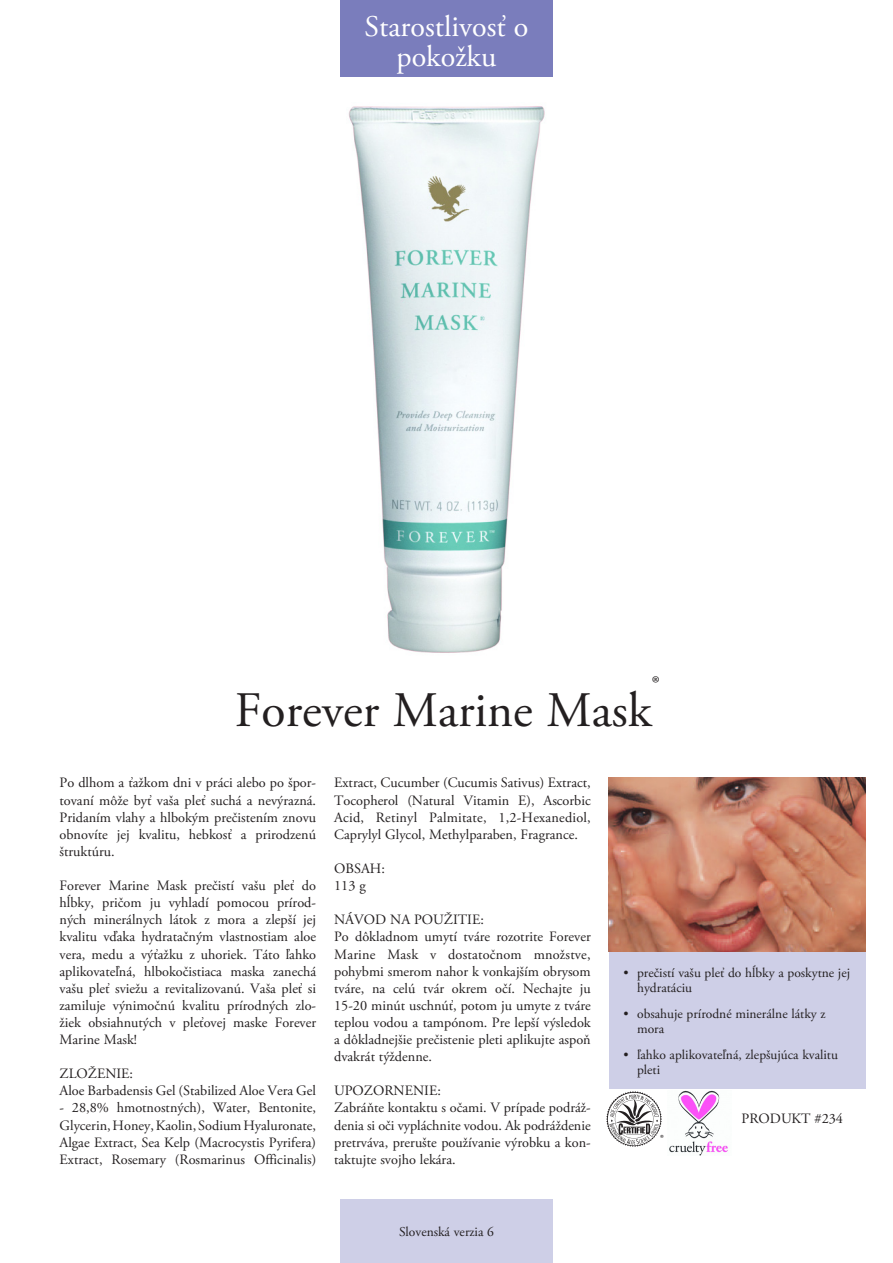
<style>
.page{position:relative;width:893px;height:1263px;background:#fff}
.page>*{position:absolute;margin:0;border:0;box-sizing:border-box;transform-origin:0 0}
.t1{font:49.5px "Adobe Garamond Pro";color:#231f20}
.t2{font:30px/30px "Adobe Garamond Pro";color:#fff;text-align:center}
.t3{font:24.75px "Adobe Garamond Pro";color:#231f20}
.t4{font:14.25px/17.1px "Adobe Garamond Pro";color:#231f20;text-align:justify}
.Key_Points{font:13.5px/15px "Adobe Garamond Pro";color:#231f20}
.t5{font:9px "Myriad Pro";color:#231f20}
</style>
<div class="page">
<div style="left:609px;top:951px;width:256px;height:138px;background:#cecfe7"></div>
<div style="left:340px;top:0;width:213px;height:77px;background:#7a7dbc"></div>
<div style="left:340px;top:1199px;width:213px;height:64px;background:#cecfe7"></div>
<img style="left:606px;top:1091px;width:56px;height:55px">
<img style="left:609px;top:778px;width:256px;height:174px">
<img style="left:348px;top:106px;width:197px;height:547px">
<img style="left:669px;top:1091px;width:59px;height:64px">
<p class="t2" style="left:365px;top:13px;width:165px">Starostlivosť o pokožku</p>
<p class="t3" style="left:652px;top:670px;width:9px">®</p>
<p class="t1" style="left:235px;top:680px;width:418px">Forever Marine Mask</p>
<p class="t4" style="left:60px;top:775px;width:258px">Po dlhom a ťažkom dni v práci alebo po špor&shy;tovaní môže byť vaša pleť suchá a nevýrazná.<br>Pridaním vlahy a hlbokým prečistením znovu obnovíte jej kvalitu, hebkosť a prirodzenú štruktúru.</p>
<p class="t4" style="left:60px;top:877px;width:258px">Forever Marine Mask prečistí vašu pleť do hĺbky, pričom ju vyhladí pomocou prírod&shy;ných minerálnych látok z mora a zlepší jej kvalitu vďaka hydratačným vlastnostiam aloe vera, medu a výťažku z uhoriek. Táto ľahko aplikovateľná, hlbokočistiaca maska zanechá vašu pleť sviežu a revitalizovanú. Vaša pleť si zamiluje výnimočnú kvalitu prírodných zlo&shy;žiek obsiahnutých v pleťovej maske Forever Marine Mask!</p>
<p class="t4" style="left:60px;top:1066px;width:75px">ZLOŽENIE:</p>
<p class="t4" style="left:60px;top:1083px;width:258px">Aloe Barbadensis Gel (Stabilized Aloe Vera Gel</p>
<p class="t4" style="left:60px;top:1100px;width:258px">- 28,8% hmotnostných), Water, Bentonite, Glycerin, Honey, Kaolin, Sodium Hyaluronate, Algae Extract, Sea Kelp (Macrocystis Pyrifera)<br>Extract, Rosemary (Rosmarinus Officinalis)</p>
<p class="t4" style="left:334px;top:775px;width:258px">Extract, Cucumber (Cucumis Sativus) Extract, Tocopherol (Natural Vitamin E), Ascorbic Acid, Retinyl Palmitate, 1,2-Hexanediol, Caprylyl Glycol, Methylparaben, Fragrance.</p>
<p class="t4" style="left:334px;top:860px;width:52px">OBSAH:</p>
<p class="t4" style="left:334px;top:877px;width:33px">113 g</p>
<p class="t4" style="left:334px;top:912px;width:151px">NÁVOD NA POUŽITIE:</p>
<p class="t4" style="left:334px;top:929px;width:258px">Po dôkladnom umytí tváre rozotrite Forever Marine Mask v dostatočnom množstve, pohybmi smerom nahor k vonkajším obrysom tváre, na celú tvár okrem očí. Nechajte ju 15-20 minút uschnúť, potom ju umyte z tváre teplou vodou a tampónom. Pre lepší výsledok a dôkladnejšie prečistenie pleti aplikujte aspoň dvakrát týždenne.</p>
<p class="t4" style="left:334px;top:1083px;width:108px">UPOZORNENIE:</p>
<p class="t4" style="left:334px;top:1100px;width:258px">Zabráňte kontaktu s očami. V prípade podráž&shy;denia si oči vypláchnite vodou. Ak podráždenie pretrváva, prerušte používanie výrobku a kon&shy;taktujte svojho lekára.</p>
<p class="Key_Points" style="left:399px;top:1225px;width:96px">Slovenská verzia 6</p>
<p class="Key_Points" style="left:637px;top:966px;width:215px;text-indent:-14px">• prečistí vašu pleť do hĺbky a poskytne jej hydratáciu</p>
<p class="Key_Points" style="left:637px;top:1006px;width:190px;text-indent:-14px">• obsahuje prírodné minerálne látky z mora</p>
<p class="Key_Points" style="left:637px;top:1047px;width:202px;text-indent:-14px">• ľahko aplikovateľná, zlepšujúca kvalitu pleti</p>
<p class="t4" style="left:741px;top:1111px;width:103px">PRODUKT #234</p>
<p class="t5" style="left:660px;top:1132px;width:5px">®</p>
</div>
